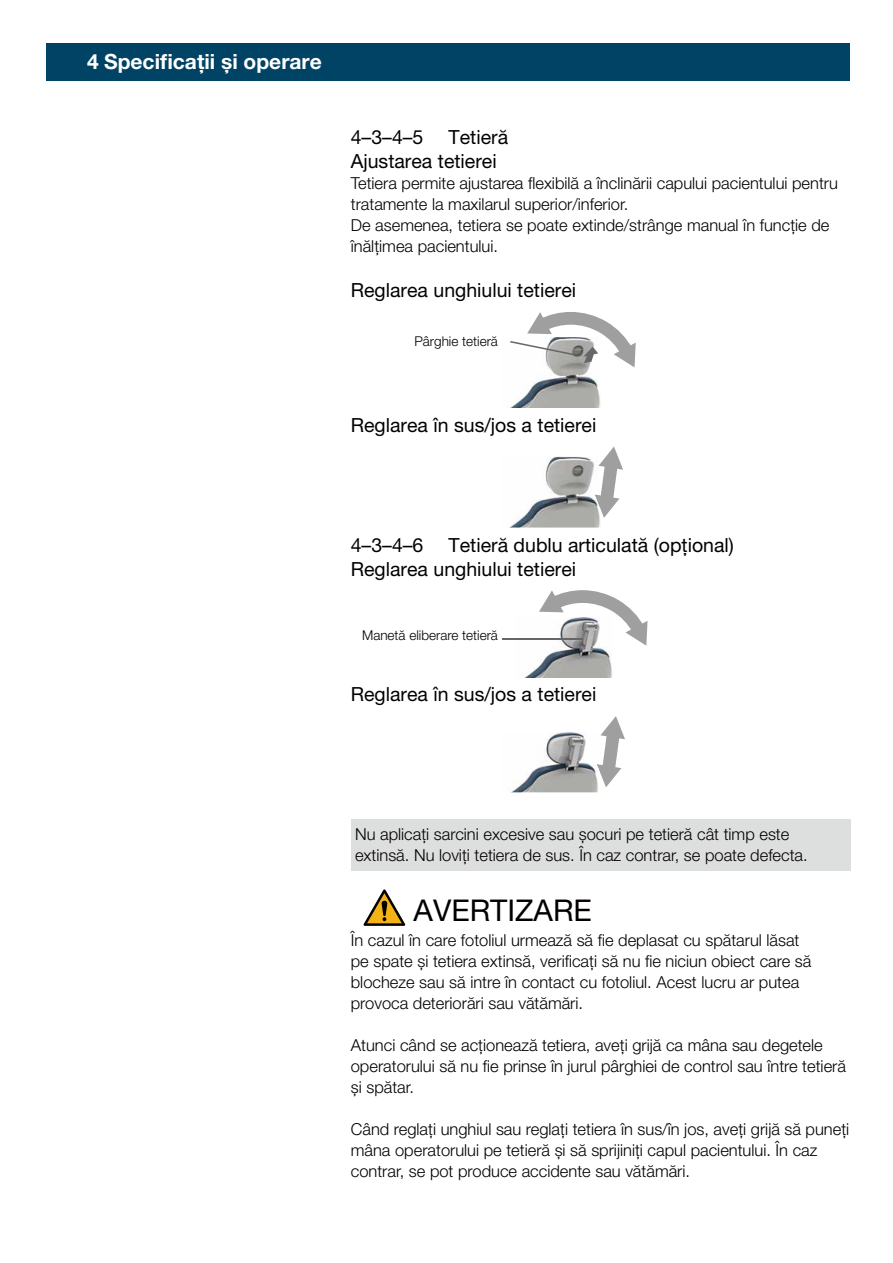
<style>
.page{position:relative;width:893px;height:1263px;background:#fff}
.page>*{position:absolute;margin:0;border:0;box-sizing:border-box;transform-origin:0 0}
.t1{font:30px "Helvetica Neue LT Pro";color:#040000}
.t2{font:700 21px "Helvetica Neue LT Pro";color:#fff}
.t3{font:19.5px/24px "Helvetica Neue LT Pro";color:#040000}
.t4{font:300 16.5px/21px "Helvetica Neue LT Pro";color:#040000}
.t5{font:300 13.5px "Helvetica Neue LT Pro";color:#040000}
</style>
<div class="page">
<div style="left:47px;top:43px;width:803px;height:38px;background:#004364"></div>
<img style="left:510px;top:367px;width:91px;height:41px">
<svg style="left:510px;top:312px;width:126px;height:55px"></svg>
<img style="left:510px;top:457px;width:91px;height:70px">
<svg style="left:595px;top:446px;width:28px;height:72px"></svg>
<img style="left:516px;top:639px;width:97px;height:38px">
<svg style="left:539px;top:590px;width:108px;height:56px"></svg>
<hr style="left:502px;top:638px;width:80px;height:1px;background:#656665">
<img style="left:511px;top:732px;width:88px;height:60px">
<svg style="left:597px;top:716px;width:28px;height:71px"></svg>
<div style="left:351px;top:819px;width:499px;height:52px;background:#dddede"></div>
<svg style="left:364px;top:889px;width:41px;height:37px"></svg>
<p class="t2" style="left:87px;top:48px;width:236px">4 Specificații și operare</p>
<p class="t3" style="left:351px;top:125px;width:159px;text-indent:98px">Tetieră<br>Ajustarea tetierei</p>
<p class="t4" style="left:351px;top:173px;width:489px">Tetiera permite ajustarea flexibilă a înclinării capului pacientului pentru tratamente la maxilarul superior/inferior.<br>De asemenea, tetiera se poate extinde/strânge manual în funcție de înălțimea pacientului.</p>
<p class="t3" style="left:351px;top:278px;width:227px">Reglarea unghiului tetierei</p>
<p class="t5" style="left:414px;top:333px;width:85px">Pârghie tetieră</p>
<p class="t3" style="left:351px;top:125px;width:74px">4–3–4–5</p>
<p class="t3" style="left:351px;top:413px;width:247px">Reglarea în sus/jos a tetierei</p>
<p class="t3" style="left:351px;top:532px;width:385px;text-indent:98px">Tetieră dublu articulată (opțional)<br>Reglarea unghiului tetierei</p>
<p class="t3" style="left:351px;top:532px;width:74px">4–3–4–6</p>
<p class="t5" style="left:362px;top:626px;width:137px">Manetă eliberare tetieră</p>
<p class="t3" style="left:351px;top:682px;width:247px">Reglarea în sus/jos a tetierei</p>
<p class="t4" style="left:355px;top:823px;width:454px">Nu aplicați sarcini excesive sau șocuri pe tetieră cât timp este extinsă. Nu loviți tetiera de sus. În caz contrar, se poate defecta.</p>
<h1 class="t1" style="left:414px;top:893px;width:180px">AVERTIZARE</h1>
<p class="t4" style="left:351px;top:929px;width:462px">În cazul în care fotoliul urmează să fie deplasat cu spătarul lăsat pe spate și tetiera extinsă, verificați să nu fie niciun obiect care să blocheze sau să intre în contact cu fotoliul. Acest lucru ar putea provoca deteriorări sau vătămări.</p>
<p class="t4" style="left:351px;top:1034px;width:497px">Atunci când se acționează tetiera, aveți grijă ca mâna sau degetele operatorului să nu fie prinse în jurul pârghiei de control sau între tetieră și spătar.</p>
<p class="t4" style="left:351px;top:1118px;width:500px">Când reglați unghiul sau reglați tetiera în sus/în jos, aveți grijă să puneți mâna operatorului pe tetieră și să sprijiniți capul pacientului. În caz contrar, se pot produce accidente sau vătămări.</p>
</div>
